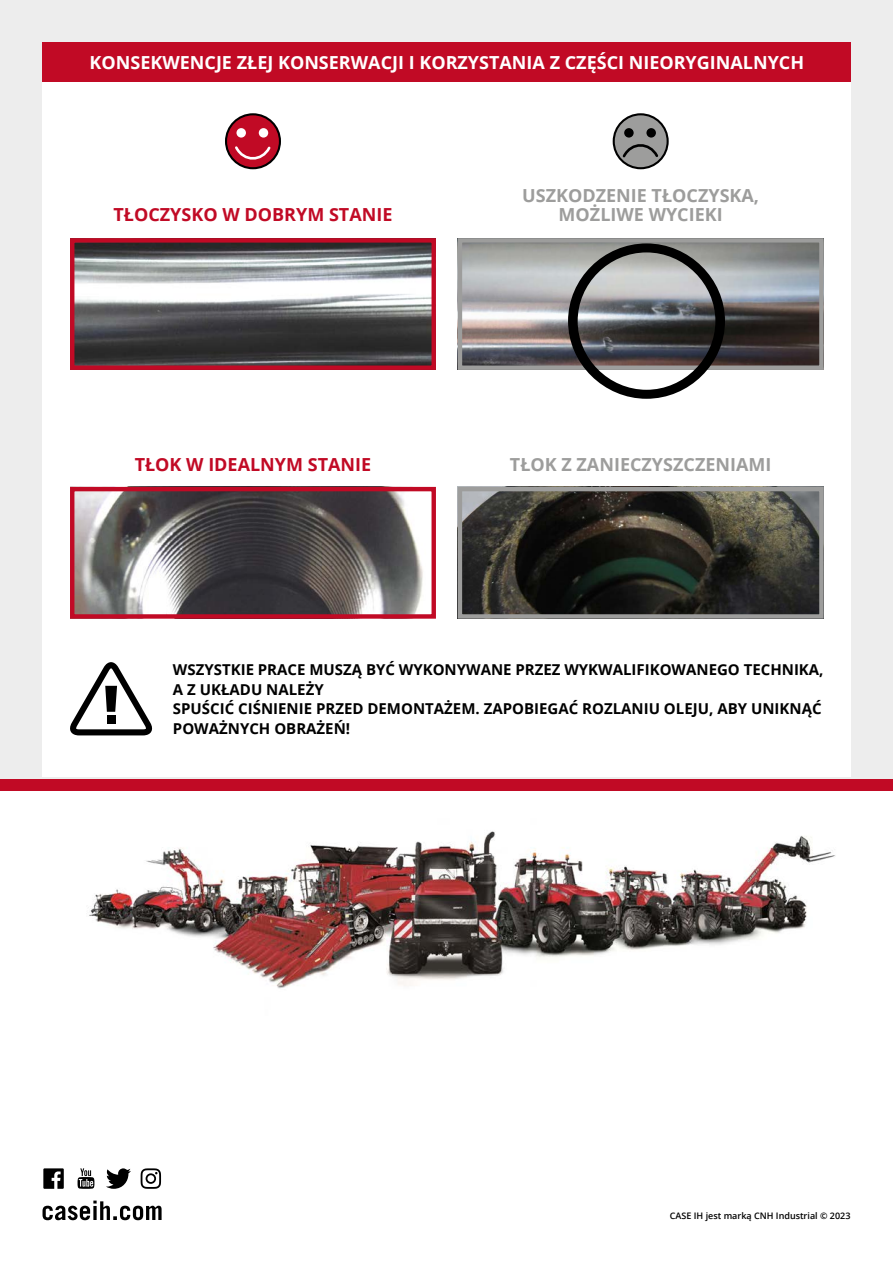
<style>
.page{position:relative;width:893px;height:1263px;background:#fff}
.page>*{position:absolute;margin:0;border:0;box-sizing:border-box;transform-origin:0 0}
.t1{font:700 18px "Open Sans";color:#fff}
.t2{font:700 18px/19.5px "Open Sans";color:#9d9d9c;text-align:center}
.t3{font:700 18px "Open Sans";color:#c10a25}
.t4{font:700 15px/19.5px "Open Sans";color:#000}
.t5{font:600 9px "Open Sans";color:#000}
</style>
<div class="page">
<div style="left:0;top:0;width:893px;height:784px;background:#ededed"></div>
<div style="left:0;top:779px;width:893px;height:11px;background:#c10a25"></div>
<div style="left:43px;top:66px;width:808px;height:711px;background:#fff"></div>
<div style="left:43px;top:43px;width:808px;height:39px;background:#c10a25"></div>
<img style="left:75px;top:243px;width:356px;height:122px">
<div style="left:70px;top:238px;width:366px;height:132px;border:4px solid #c10a25"></div>
<img style="left:75px;top:492px;width:348px;height:122px">
<div style="left:70px;top:487px;width:366px;height:132px;border:4px solid #c10a25"></div>
<img style="left:463px;top:492px;width:356px;height:122px">
<div style="left:458px;top:487px;width:366px;height:132px;border:4px solid #9d9d9c"></div>
<img style="left:463px;top:243px;width:356px;height:122px">
<div style="left:458px;top:238px;width:366px;height:132px;border:4px solid #9d9d9c"></div>
<svg style="left:568px;top:243px;width:157px;height:156px;background:#7c7c7e"></svg>
<div style="left:226px;top:114px;width:54px;height:54px;background:#c10a25;border-radius:50%"></div>
<div style="left:225px;top:113px;width:56px;height:56px;border:2px solid #000;border-radius:50%"></div>
<svg style="left:233px;top:146px;width:40px;height:16px"></svg>
<div style="left:236px;top:128px;width:10px;height:10px;background:#fff;border-radius:50%"></div>
<div style="left:259px;top:128px;width:9px;height:10px;background:#fff;border-radius:50%"></div>
<div style="left:614px;top:114px;width:54px;height:54px;background:#9d9d9c;border-radius:50%"></div>
<div style="left:613px;top:113px;width:56px;height:56px;border:2px solid #000;border-radius:50%"></div>
<svg style="left:620px;top:144px;width:40px;height:16px"></svg>
<div style="left:624px;top:128px;width:10px;height:10px;background:#000;border-radius:50%"></div>
<div style="left:646px;top:128px;width:10px;height:10px;background:#000;border-radius:50%"></div>
<svg style="left:70px;top:662px;width:83px;height:73px"></svg>
<div style="left:107px;top:715px;width:8px;height:8px;background:#000"></div>
<svg style="left:43px;top:1200px;width:119px;height:20px"></svg>
<svg style="left:78px;top:1168px;width:16px;height:21px"></svg>
<svg style="left:141px;top:1168px;width:20px;height:21px"></svg>
<svg style="left:43px;top:1168px;width:21px;height:21px"></svg>
<svg style="left:106px;top:1168px;width:25px;height:21px"></svg>
<img style="left:89px;top:831px;width:747px;height:158px">
<p class="t1" style="left:90px;top:50px;width:716px">KONSEKWENCJE ZŁEJ KONSERWACJI I KORZYSTANIA Z CZĘŚCI NIEORYGINALNYCH</p>
<p class="t3" style="left:114px;top:202px;width:280px">TŁOCZYSKO W DOBRYM STANIE</p>
<p class="t2" style="left:522px;top:185px;width:238px">USZKODZENIE TŁOCZYSKA,<br>MOŻLIWE WYCIEKI</p>
<p class="t3" style="left:135px;top:452px;width:238px">TŁOK W IDEALNYM STANIE</p>
<p class="t2" style="left:510px;top:454px;width:263px">TŁOK Z ZANIECZYSZCZENIAMI</p>
<p class="t4" style="left:173px;top:660px;width:652px">WSZYSTKIE PRACE MUSZĄ BYĆ WYKONYWANE PRZEZ WYKWALIFIKOWANEGO TECHNIKA, A Z UKŁADU NALEŻY<br>SPUŚCIĆ CIŚNIENIE PRZED DEMONTAŻEM. ZAPOBIEGAĆ ROZLANIU OLEJU, ABY UNIKNĄĆ POWAŻNYCH OBRAŻEŃ!</p>
<p class="t5" style="left:670px;top:1210px;width:182px">CASE IH jest marką CNH Industrial © 2023</p>
</div>
